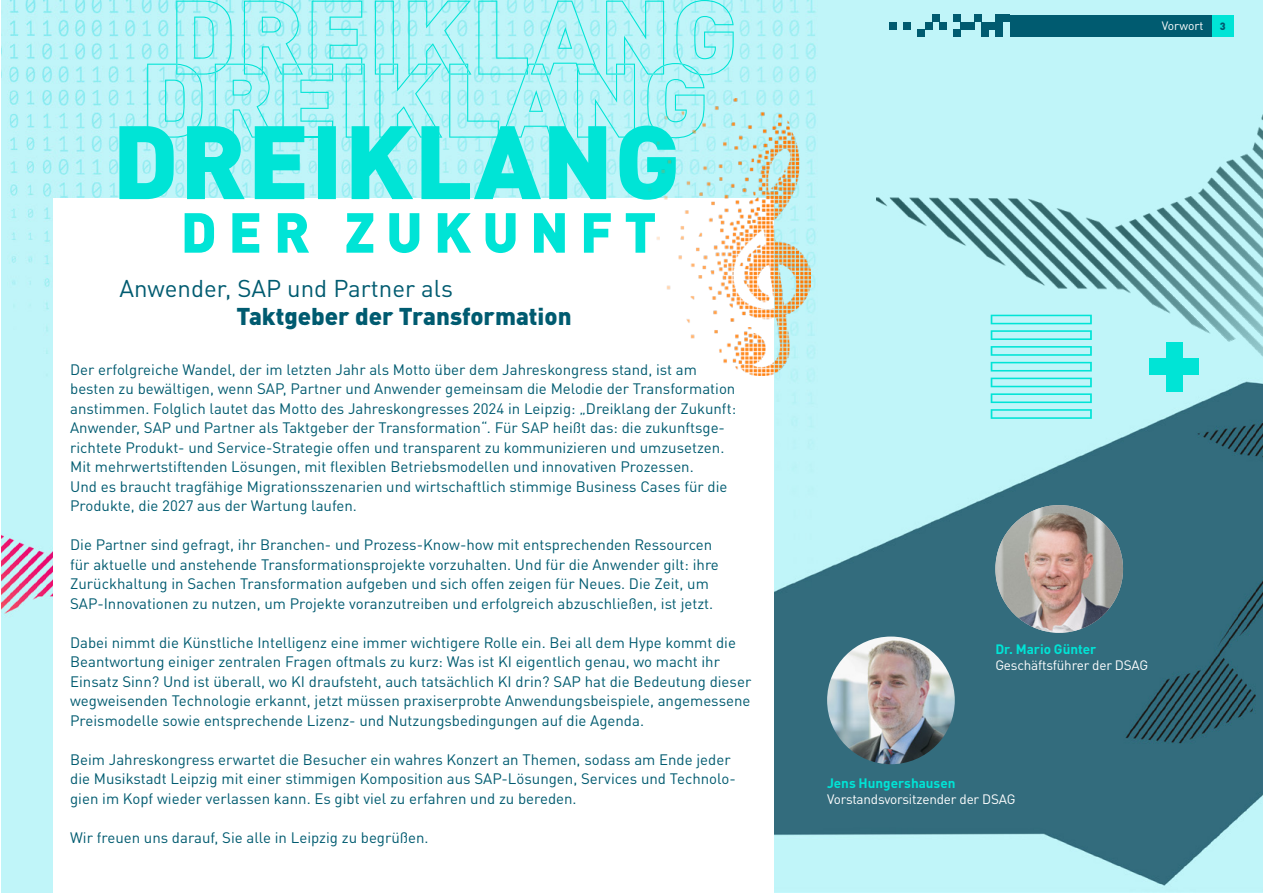
<style>
.page{position:relative;width:1263px;height:893px;background:#fff}
.page>*{position:absolute;margin:0;border:0;box-sizing:border-box;transform-origin:0 0}
.t1{font:900 55.5px "DINOT";letter-spacing:.2em;color:#00e4d6}
.t2{font:900 24px "DINOT";color:#005b70}
.t3{font:24px "DINOT";color:#005b70}
.t4{font:15px/19.5px "DINOT";color:#005b70}
.t5{font:13.5px "DINOT";letter-spacing:-.015em;color:#fff}
.t6{font:700 13.5px "DINOT";letter-spacing:-.005em;color:#00e4d6}
.t7{font:12px "DINOT";color:#fff}
.t8{font:900 10.5px "DINOT";color:#005b70}
</style>
<div class="page">
<img style="left:1px;top:0;width:1262px;height:893px">
<div style="left:53px;top:198px;width:721px;height:695px;background:#fff"></div>
<img style="left:827px;top:636px;width:128px;height:128px;border-radius:64px">
<img style="left:995px;top:505px;width:128px;height:128px;border-radius:64px">
<svg style="left:119px;top:0;width:615px;height:200px;background:#8defef"></svg>
<img style="left:877px;top:115px;width:386px;height:244px">
<div style="left:1010px;top:15px;width:223px;height:21px;background:#005b70"></div>
<div style="left:982px;top:29px;width:7px;height:7px;background:#005b70"></div>
<div style="left:996px;top:29px;width:7px;height:7px;background:#005b70"></div>
<div style="left:967px;top:22px;width:7px;height:7px;background:#005b70"></div>
<div style="left:982px;top:22px;width:7px;height:7px;background:#005b70"></div>
<div style="left:989px;top:22px;width:7px;height:7px;background:#005b70"></div>
<div style="left:996px;top:22px;width:7px;height:7px;background:#005b70"></div>
<div style="left:974px;top:15px;width:8px;height:7px;background:#005b70"></div>
<div style="left:996px;top:15px;width:7px;height:7px;background:#005b70"></div>
<div style="left:1003px;top:15px;width:7px;height:7px;background:#005b70"></div>
<div style="left:953px;top:29px;width:7px;height:7px;background:#005b70"></div>
<div style="left:925px;top:22px;width:7px;height:7px;background:#005b70"></div>
<div style="left:939px;top:22px;width:7px;height:7px;background:#005b70"></div>
<div style="left:960px;top:22px;width:7px;height:7px;background:#005b70"></div>
<div style="left:932px;top:15px;width:7px;height:7px;background:#005b70"></div>
<div style="left:953px;top:15px;width:7px;height:7px;background:#005b70"></div>
<div style="left:918px;top:29px;width:7px;height:7px;background:#005b70"></div>
<div style="left:889px;top:22px;width:8px;height:7px;background:#005b70"></div>
<div style="left:904px;top:22px;width:7px;height:7px;background:#005b70"></div>
<div style="left:1212px;top:15px;width:21px;height:21px;background:#00e4d6"></div>
<img style="left:644px;top:99px;width:167px;height:276px">
<div style="left:1149px;top:358px;width:50px;height:17px;background:#00e4d6"></div>
<div style="left:1166px;top:342px;width:16px;height:50px;background:#00e4d6"></div>
<svg style="left:991px;top:315px;width:101px;height:9px"></svg>
<svg style="left:991px;top:330px;width:101px;height:10px"></svg>
<svg style="left:991px;top:346px;width:101px;height:10px"></svg>
<svg style="left:991px;top:362px;width:101px;height:9px"></svg>
<svg style="left:991px;top:378px;width:101px;height:9px"></svg>
<svg style="left:991px;top:393px;width:101px;height:10px"></svg>
<svg style="left:991px;top:409px;width:101px;height:10px"></svg>
<h1 class="t1" style="left:181px;top:195px;width:477px">DER ZUKUNFT</h1>
<h2 class="t3" style="left:119px;top:270px;width:335px">Anwender, SAP und Partner als</h2>
<h2 class="t2" style="left:237px;top:301px;width:336px">Taktgeber der Transformation</h2>
<p class="t4" style="left:70px;top:358px;width:667px">Der erfolgreiche Wandel, der im letzten Jahr als Motto über dem Jahreskongress stand, ist am besten zu bewältigen, wenn SAP, Partner und Anwender gemeinsam die Melodie der Transformation anstimmen. Folglich lautet das Motto des Jahreskongresses 2024 in Leipzig: „Dreiklang der Zukunft:<br>Anwender, SAP und Partner als Taktgeber der Transformation“. Für SAP heißt das: die zukunftsge&shy;richtete Produkt- und Service-Strategie offen und transparent zu kommunizieren und umzusetzen.<br>Mit mehrwertstiftenden Lösungen, mit flexiblen Betriebsmodellen und innovativen Prozessen.<br>Und es braucht tragfähige Migrationsszenarien und wirtschaftlich stimmige Business Cases für die Produkte, die 2027 aus der Wartung laufen.</p>
<p class="t4" style="left:70px;top:534px;width:650px">Die Partner sind gefragt, ihr Branchen- und Prozess-Know-how mit entsprechenden Ressourcen für aktuelle und anstehende Transformationsprojekte vorzuhalten. Und für die Anwender gilt: ihre Zurückhaltung in Sachen Transformation aufgeben und sich offen zeigen für Neues. Die Zeit, um SAP-Innovationen zu nutzen, um Projekte voranzutreiben und erfolgreich abzuschließen, ist jetzt.</p>
<p class="t4" style="left:70px;top:631px;width:683px">Dabei nimmt die Künstliche Intelligenz eine immer wichtigere Rolle ein. Bei all dem Hype kommt die Beantwortung einiger zentralen Fragen oftmals zu kurz: Was ist KI eigentlich genau, wo macht ihr Einsatz Sinn? Und ist überall, wo KI draufsteht, auch tatsächlich KI drin? SAP hat die Bedeutung dieser wegweisenden Technologie erkannt, jetzt müssen praxiserprobte Anwendungsbeispiele, angemessene Preismodelle sowie entsprechende Lizenz- und Nutzungsbedingungen auf die Agenda.</p>
<p class="t4" style="left:70px;top:748px;width:667px">Beim Jahreskongress erwartet die Besucher ein wahres Konzert an Themen, sodass am Ende jeder die Musikstadt Leipzig mit einer stimmigen Komposition aus SAP-Lösungen, Services und Technolo&shy;gien im Kopf wieder verlassen kann. Es gibt viel zu erfahren und zu bereden.</p>
<p class="t4" style="left:70px;top:826px;width:360px">Wir freuen uns darauf, Sie alle in Leipzig zu begrüßen.</p>
<p class="t7" style="left:1162px;top:17px;width:43px">Vorwort</p>
<p class="t8" style="left:1220px;top:19px;width:7px">3</p>
<p class="t6" style="left:995px;top:640px;width:102px">Dr. Mario Günter</p>
<p class="t5" style="left:995px;top:655px;width:154px">Geschäftsführer der DSAG</p>
<p class="t6" style="left:827px;top:774px;width:130px">Jens Hungershausen</p>
<p class="t5" style="left:827px;top:789px;width:190px">Vorstandsvorsitzender der DSAG</p>
</div>
